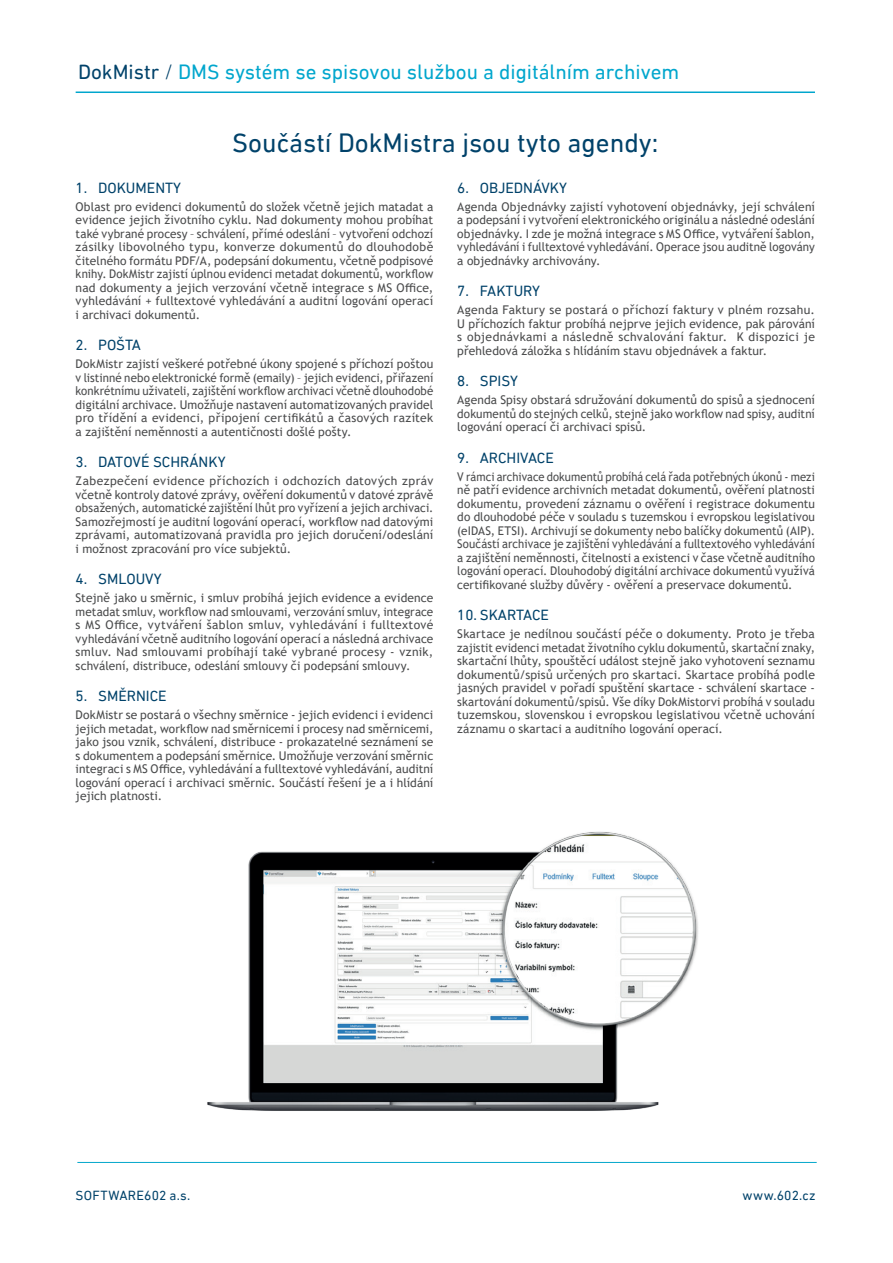
<style>
.page{position:relative;width:893px;height:1263px;background:#fff}
.page>*{position:absolute;margin:0;border:0;box-sizing:border-box;transform-origin:0 0}
.t1{font:27px "DIN Next LT Pro";color:#00426a}
.t2{font:21px "DIN Next LT Pro";color:#00a6cd}
.t3{font:15px "DIN Next LT Pro";color:#00426a}
.text_odstavec{font:13.5px "DIN Next LT Pro";letter-spacing:.015em;color:#00426a}
.text_odstavec-2{font:12px/13.5px "Trebuchet MS";letter-spacing:.01em;color:#4b4c4d;text-align:justify}
.text_odstavec-3{font:12px/13.5px "Trebuchet MS";letter-spacing:.01em;color:#4b4c4d;text-align:justify;scale:.93 1}
.s1{font-family:"DIN Next Rounded LT Pro";color:#00426a}
.s2{font-weight:300;color:#00426a}
</style>
<div class="page">
<hr style="left:76px;top:92px;width:739px;height:1px;background:#00a6cd">
<hr style="left:77px;top:1162px;width:740px;height:1px;background:#04a7cb">
<img style="left:207px;top:831px;width:491px;height:280px">
<img style="left:505px;top:834px;width:187px;height:189px">
<h2 class="t2" style="left:78px;top:60px;width:603px"><span class="s1">DokMistr</span> <span class="s2">/</span> DMS systém se spisovou službou a digitálním archivem</h2>
<h3 class="t1" style="left:232px;top:127px;width:428px">Součástí DokMistra jsou tyto agendy:</h3>
<h4 class="t3" style="left:76px;top:179px;width:107px">1. DOKUMENTY</h4>
<p class="text_odstavec-2" style="left:76px;top:200px;width:359px">Oblast pro evidenci dokumentů do složek včetně jejich matadat a evidence jejich životního cyklu. Nad dokumenty mohou probíhat také vybrané procesy – schválení, přímé odeslání – vytvoření odchozí zásilky libovolného typu, konverze dokumentů do dlouhodobě čitelného formátu PDF/A, podepsání dokumentu, včetně podpisové knihy. DokMistr zajistí úplnou evidenci metadat dokumentů, workflow nad dokumenty a jejich verzování včetně integrace s MS Office, vyhledávání + fulltextové vyhledávání a auditní logování operací i archivaci dokumentů.</p>
<h4 class="t3" style="left:76px;top:336px;width:67px">2. POŠTA</h4>
<p class="text_odstavec-2" style="left:76px;top:357px;width:359px">DokMistr zajistí veškeré potřebné úkony spojené s příchozí poštou v listinné nebo elektronické formě (emaily) – jejich evidenci, přiřazení konkrétnímu uživateli, zajištění workflow archivaci včetně dlouhodobé digitální archivace. Umožňuje nastavení automatizovaných pravidel pro třídění a evidenci, připojení certifikátů a časových razítek a zajištění neměnnosti a autentičnosti došlé pošty.</p>
<h4 class="t3" style="left:76px;top:453px;width:151px">3. DATOVÉ SCHRÁNKY</h4>
<p class="text_odstavec-2" style="left:76px;top:474px;width:359px">Zabezpečení evidence příchozích i odchozích datových zpráv včetně kontroly datové zprávy, ověření dokumentů v datové zprávě obsažených, automatické zajištění lhůt pro vyřízení a jejich archivaci.<br>Samozřejmostí je auditní logování operací, workflow nad datovými zprávami, automatizovaná pravidla pro jejich doručení/odeslání i možnost zpracování pro více subjektů.</p>
<h4 class="t3" style="left:76px;top:570px;width:87px">4. SMLOUVY</h4>
<p class="text_odstavec-2" style="left:76px;top:591px;width:359px">Stejně jako u směrnic, i smluv probíhá jejich evidence a evidence metadat smluv, workflow nad smlouvami, verzování smluv, integrace s MS Office, vytváření šablon smluv, vyhledávání i fulltextové vyhledávání včetně auditního logování operací a následná archivace smluv. Nad smlouvami probíhají také vybrané procesy - vznik, schválení, distribuce, odeslání smlouvy či podepsání smlouvy.</p>
<h4 class="t3" style="left:76px;top:687px;width:92px">5. SMĚRNICE</h4>
<p class="text_odstavec-2" style="left:76px;top:708px;width:359px">DokMistr se postará o všechny směrnice - jejich evidenci i evidenci jejich metadat, workflow nad směrnicemi i procesy nad směrnicemi, jako jsou vznik, schválení, distribuce - prokazatelné seznámení se s dokumentem a podepsání směrnice. Umožňuje verzování směrnic integraci s MS Office, vyhledávání a fulltextové vyhledávání, auditní logování operací i archivaci směrnic. Součástí řešení je a i hlídání jejich platnosti.</p>
<h4 class="t3" style="left:457px;top:179px;width:111px">6. OBJEDNÁVKY</h4>
<p class="text_odstavec-2" style="left:457px;top:200px;width:359px">Agenda Objednávky zajistí vyhotovení objednávky, její schválení a podepsání i vytvoření elektronického originálu a následné odeslání objednávky. I zde je možná integrace s MS Office, vytváření šablon, vyhledávání i fulltextové vyhledávání. Operace jsou auditně logovány a objednávky archivovány.</p>
<h4 class="t3" style="left:457px;top:282px;width:84px">7. FAKTURY</h4>
<p class="text_odstavec-2" style="left:457px;top:303px;width:359px">Agenda Faktury se postará o příchozí faktury v plném rozsahu.<br>U příchozích faktur probíhá nejprve jejich evidence, pak párování s objednávkami a následně schvalování faktur. K dispozici je přehledová záložka s hlídáním stavu objednávek a faktur.</p>
<h4 class="t3" style="left:457px;top:372px;width:62px">8. SPISY</h4>
<p class="text_odstavec-2" style="left:457px;top:393px;width:359px">Agenda Spisy obstará sdružování dokumentů do spisů a sjednocení dokumentů do stejných celků, stejně jako workflow nad spisy, auditní logování operací či archivaci spisů.</p>
<h4 class="t3" style="left:457px;top:449px;width:98px">9. ARCHIVACE</h4>
<p class="text_odstavec-3" style="left:457px;top:470px;width:386px">V rámci archivace dokumentů probíhá celá řada potřebných úkonů - mezi ně patří evidence archivních metadat dokumentů, ověření platnosti dokumentu, provedení záznamu o ověření i registrace dokumentu do dlouhodobé péče v souladu s tuzemskou i evropskou legislativou (eIDAS, ETSI). Archivují se dokumenty nebo balíčky dokumentů (AIP).<br>Součástí archivace je zajištění vyhledávání a fulltextového vyhledávání a zajištění neměnnosti, čitelnosti a existenci v čase včetně auditního logování operací. Dlouhodobý digitální archivace dokumentů využívá certifikované služby důvěry - ověření a preservace dokumentů.</p>
<h4 class="t3" style="left:457px;top:606px;width:93px">10. SKARTACE</h4>
<p class="text_odstavec-2" style="left:457px;top:627px;width:359px">Skartace je nedílnou součástí péče o dokumenty. Proto je třeba zajistit evidenci metadat životního cyklu dokumentů, skartační znaky, skartační lhůty, spouštěcí událost stejně jako vyhotovení seznamu dokumentů/spisů určených pro skartaci. Skartace probíhá podle jasných pravidel v pořadí spuštění skartace - schválení skartace - skartování dokumentů/spisů. Vše díky DokMistorvi probíhá v souladu tuzemskou, slovenskou i evropskou legislativou včetně uchování záznamu o skartaci a auditního logování operací.</p>
<p class="text_odstavec" style="left:76px;top:1187px;width:116px">SOFTWARE602 a.s.</p>
<p class="text_odstavec" style="left:742px;top:1187px;width:75px">www.602.cz</p>
</div>
